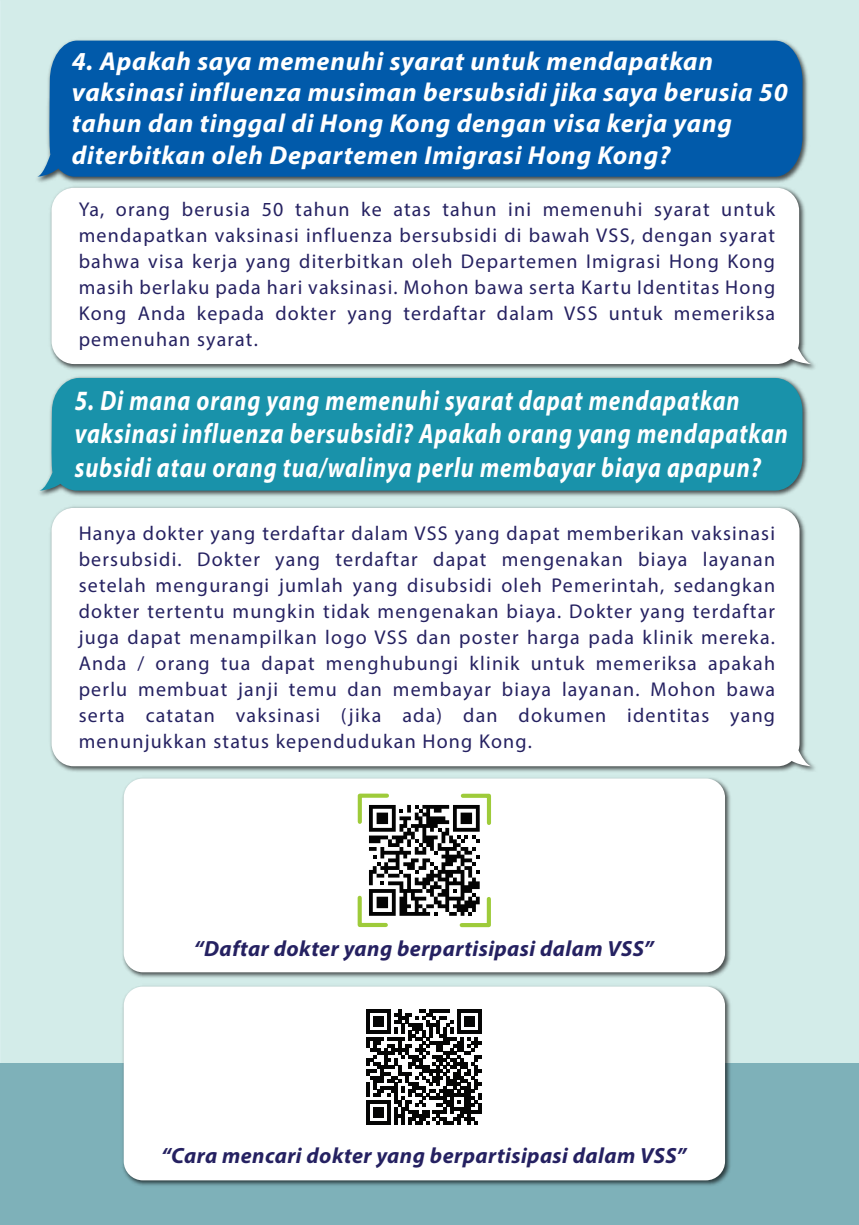
<style>
.page{position:relative;width:859px;height:1225px;background:#d3ece9}
.page>*{position:absolute;margin:0;border:0;box-sizing:border-box;transform-origin:0 0}
.t1{font:italic 700 28px/33.6px "Myriad Pro";letter-spacing:.04em;color:#fff;scale:.83 1}
.t2{font:italic 700 26px/31.2px "Myriad Pro";letter-spacing:.03em;color:#fff}
.t3{font:italic 700 22px "Myriad Pro";letter-spacing:.02em;color:#252161}
.t4{font:20px/26px "Myriad Pro";letter-spacing:.06em;color:#252161;text-align:justify}
</style>
<div class="page">
<div style="left:0;top:1064px;width:858px;height:161px;background:#7eb1b9"></div>
<img style="left:50px;top:506px;width:765px;height:266px">
<div style="left:52px;top:508px;width:760px;height:258px;background:#fff"></div>
<img style="left:50px;top:186px;width:765px;height:184px">
<div style="left:52px;top:188px;width:760px;height:176px;background:#fff"></div>
<img style="left:37px;top:40px;width:771px;height:143px">
<div style="left:37px;top:41px;width:765px;height:136px;background:#015aaa"></div>
<img style="left:39px;top:376px;width:769px;height:120px">
<div style="left:39px;top:378px;width:763px;height:112px;background:#1992aa"></div>
<img style="left:119px;top:986px;width:614px;height:200px">
<div style="left:124px;top:986px;width:601px;height:194px;background:#fff;border-radius:19px"></div>
<img style="left:122px;top:778px;width:609px;height:200px">
<div style="left:124px;top:778px;width:601px;height:194px;background:#fff;border-radius:19px"></div>
<svg style="left:357px;top:793px;width:134px;height:135px"></svg>
<svg style="left:366px;top:1009px;width:116px;height:116px"></svg>
<h2 class="t2" style="left:72px;top:45px;width:717px">4. Apakah saya memenuhi syarat untuk mendapatkan vaksinasi influenza musiman bersubsidi jika saya berusia 50 tahun dan tinggal di Hong Kong dengan visa kerja yang diterbitkan oleh Departemen Imigrasi Hong Kong?</h2>
<p class="t4" style="left:79px;top:196px;width:698px">Ya, orang berusia 50 tahun ke atas tahun ini memenuhi syarat untuk mendapatkan vaksinasi influenza bersubsidi di bawah VSS, dengan syarat bahwa visa kerja yang diterbitkan oleh Departemen Imigrasi Hong Kong masih berlaku pada hari vaksinasi. Mohon bawa serta Kartu Identitas Hong Kong Anda kepada dokter yang terdaftar dalam VSS untuk memeriksa pemenuhan syarat.</p>
<h2 class="t1" style="left:75px;top:382px;width:861px">5. Di mana orang yang memenuhi syarat dapat mendapatkan vaksinasi influenza bersubsidi? Apakah orang yang mendapatkan subsidi atau orang tua/walinya perlu membayar biaya apapun?</h2>
<p class="t4" style="left:79px;top:520px;width:698px">Hanya dokter yang terdaftar dalam VSS yang dapat memberikan vaksinasi bersubsidi. Dokter yang terdaftar dapat mengenakan biaya layanan setelah mengurangi jumlah yang disubsidi oleh Pemerintah, sedangkan dokter tertentu mungkin tidak mengenakan biaya. Dokter yang terdaftar juga dapat menampilkan logo VSS dan poster harga pada klinik mereka.<br>Anda / orang tua dapat menghubungi klinik untuk memeriksa apakah perlu membuat janji temu dan membayar biaya layanan. Mohon bawa serta catatan vaksinasi (jika ada) dan dokumen identitas yang menunjukkan status kependudukan Hong Kong.</p>
<p class="t3" style="left:194px;top:934px;width:461px">“Daftar dokter yang berpartisipasi dalam VSS”</p>
<p class="t3" style="left:161px;top:1141px;width:527px">“Cara mencari dokter yang berpartisipasi dalam VSS”</p>
</div>
